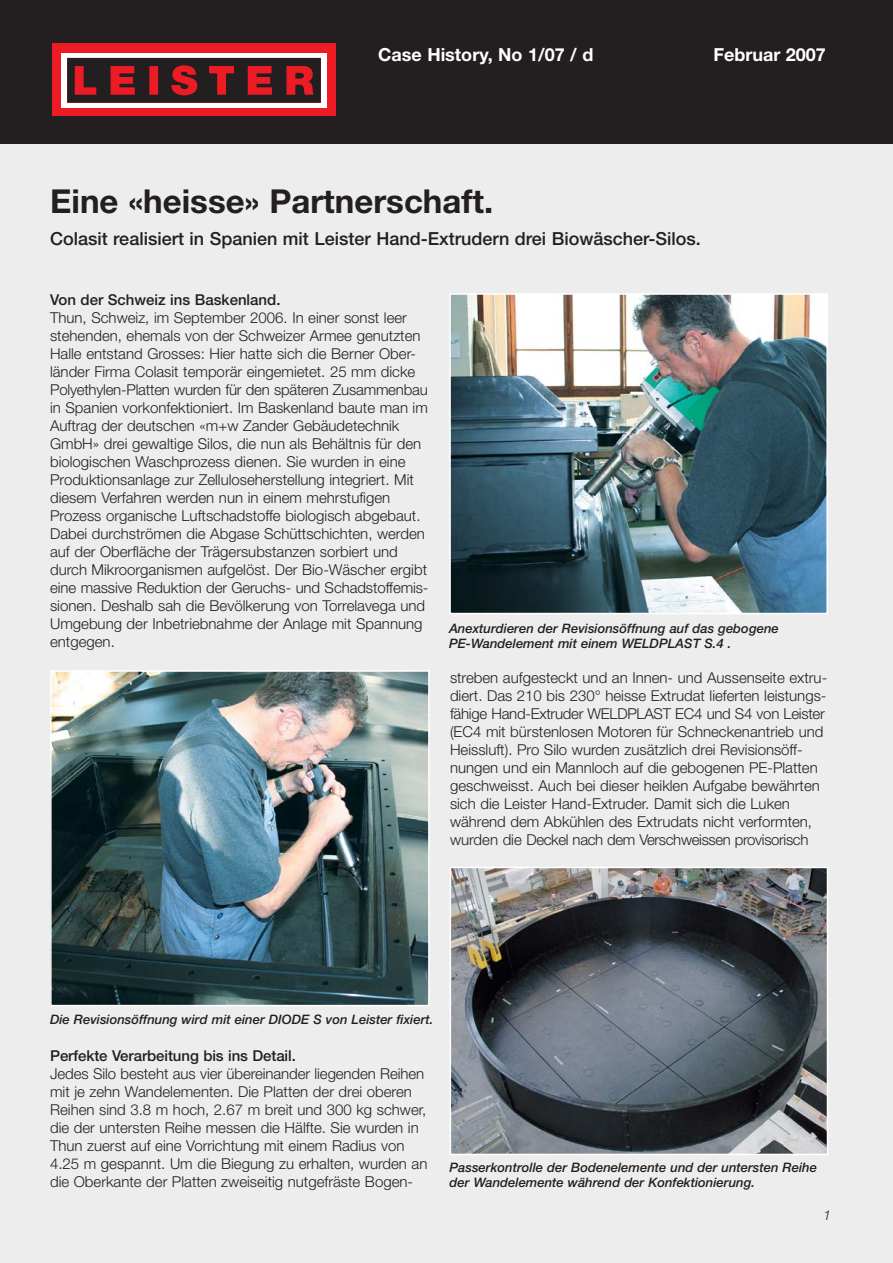
<style>
.page{position:relative;width:893px;height:1263px;background:#fff}
.page>*{position:absolute;margin:0;border:0;box-sizing:border-box;transform-origin:0 0}
.t1{font:700 33px "Helvetica Neue";color:#231f20}
.t2{font:500 18px "Helvetica Neue";color:#231f20}
.t3{font:700 18px "Helvetica Neue";color:#fff}
.t4{font:300 15px/18px "Helvetica Neue";color:#231f20}
.t5{font:500 15px "Helvetica Neue";letter-spacing:-.005em;color:#231f20}
.t6{font:italic 300 13.5px "Helvetica Neue";color:#231f20}
.t7{font:italic 500 13.05px/15px "Helvetica Neue";color:#231f20}
</style>
<div class="page">
<div style="left:0;top:0;width:892px;height:1262px;background:#ededee"></div>
<div style="left:0;top:0;width:892px;height:144px;background:#231f20"></div>
<div style="left:53px;top:44px;width:283px;height:72px;background:#ed1c24"></div>
<div style="left:61px;top:53px;width:266px;height:54px;background:#fff"></div>
<svg style="left:67px;top:58px;width:254px;height:45px;background:#5e1e21"></svg>
<img style="left:53px;top:673px;width:373px;height:330px">
<div style="left:50px;top:670px;width:379px;height:336px;border:2px solid #fff"></div>
<img style="left:452px;top:296px;width:373px;height:315px">
<div style="left:449px;top:293px;width:379px;height:321px;border:2px solid #fff"></div>
<img style="left:452px;top:870px;width:373px;height:282px">
<div style="left:449px;top:867px;width:379px;height:288px;border:2px solid #fff"></div>
<p class="t3" style="left:378px;top:48px;width:217px">Case History, No 1/07 / d</p>
<p class="t3" style="left:713px;top:48px;width:114px">Februar 2007</p>
<h1 class="t1" style="left:50px;top:189px;width:444px">Eine «heisse» Partnerschaft.</h1>
<p class="t2" style="left:50px;top:232px;width:652px">Colasit realisiert in Spanien mit Leister Hand-Extrudern drei Biowäscher-Silos.</p>
<p class="t5" style="left:50px;top:295px;width:232px">Von der Schweiz ins Baskenland.</p>
<p class="t4" style="left:50px;top:310px;width:380px">Thun, Schweiz, im September 2006. In einer sonst leer stehenden, ehemals von der Schweizer Armee genutzten Halle entstand Grosses: Hier hatte sich die Berner Ober&shy;länder Firma Colasit temporär eingemietet. 25 mm dicke Polyethylen-Platten wurden für den späteren Zusammenbau in Spanien vorkonfektioniert. Im Baskenland baute man im Auftrag der deutschen «m+w Zander Gebäudetechnik GmbH» drei gewaltige Silos, die nun als Behältnis für den biologischen Waschprozess dienen. Sie wurden in eine Produktionsanlage zur Zelluloseherstellung integriert. Mit diesem Verfahren werden nun in einem mehrstufigen Prozess organische Luftschadstoffe biologisch abgebaut.<br>Dabei durchströmen die Abgase Schüttschichten, werden auf der Oberfläche der Trägersubstanzen sorbiert und durch Mikroorganismen aufgelöst. Der Bio-Wäscher ergibt eine massive Reduktion der Geruchs- und Schadstoffemis&shy;sionen. Deshalb sah die Bevölkerung von Torrelavega und Umgebung der Inbetriebnahme der Anlage mit Spannung entgegen.</p>
<p class="t7" style="left:449px;top:622px;width:331px">Anexturdieren der Revisionsöffnung auf das gebogene<br>PE-Wandelement mit einem WELDPLAST S.4 .</p>
<p class="t4" style="left:450px;top:670px;width:379px">streben aufgesteckt und an Innen- und Aussenseite extru&shy;diert. Das 210 bis 230° heisse Extrudat lieferten leistungs&shy;fähige Hand-Extruder WELDPLAST EC4 und S4 von Leister (EC4 mit bürstenlosen Motoren für Schneckenantrieb und Heissluft). Pro Silo wurden zusätzlich drei Revisionsöff&shy;nungen und ein Mannloch auf die gebogenen PE-Platten geschweisst. Auch bei dieser heiklen Aufgabe bewährten sich die Leister Hand-Extruder. Damit sich die Luken während dem Abkühlen des Extrudats nicht verformten, wurden die Deckel nach dem Verschweissen provisorisch</p>
<p class="t7" style="left:50px;top:1013px;width:385px">Die Revisionsöffnung wird mit einer DIODE S von Leister fixiert.</p>
<p class="t5" style="left:50px;top:1051px;width:247px">Perfekte Verarbeitung bis ins Detail.</p>
<p class="t4" style="left:50px;top:1066px;width:379px">Jedes Silo besteht aus vier übereinander liegenden Reihen mit je zehn Wandelementen. Die Platten der drei oberen Reihen sind 3.8 m hoch, 2.67 m breit und 300 kg schwer, die der untersten Reihe messen die Hälfte. Sie wurden in Thun zuerst auf eine Vorrichtung mit einem Radius von 4.25 m gespannt. Um die Biegung zu erhalten, wurden an die Oberkante der Platten zweiseitig nutgefräste Bogen-</p>
<p class="t7" style="left:449px;top:1161px;width:369px">Passerkontrolle der Bodenelemente und der untersten Reihe der Wandelemente während der Konfektionierung.</p>
<p class="t6" style="left:823px;top:1210px;width:9px">1</p>
</div>
